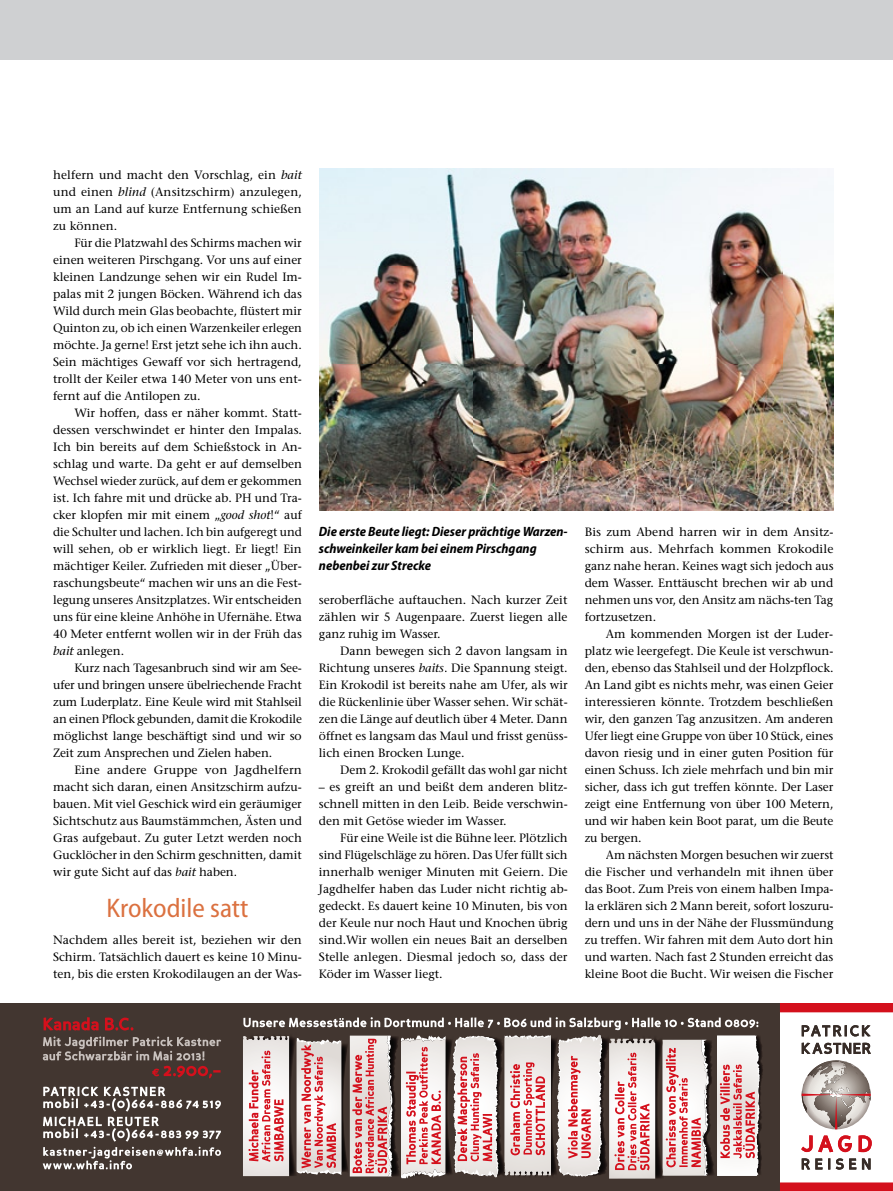
<style>
.page{position:relative;width:893px;height:1191px;background:#fff}
.page>*{position:absolute;margin:0;border:0;box-sizing:border-box;transform-origin:0 0}
.t1{font:semi-condensed 27px "Myriad Pro";color:#db7140}
.t2{font:italic 700 semi-condensed 13.5px/17px "Myriad Pro";color:#000}
.t3{font:500 12px/17px "Parey Stone Serif";color:#000;text-align:justify}
.s1{font-style:italic}
</style>
<div class="page">
<div style="left:0;top:0;width:893px;height:60px;background:#cfd0d2"></div>
<img style="left:320px;top:169px;width:513px;height:341px">
<div style="left:0;top:1003px;width:780px;height:188px;background:#423630"></div>
<svg style="left:243px;top:1036px;width:520px;height:142px;background:#c29e9d"></svg>
<svg style="left:43px;top:1128px;width:178px;height:41px"></svg>
<svg style="left:43px;top:1017px;width:715px;height:109px"></svg>
<svg style="left:780px;top:1003px;width:113px;height:188px"></svg>
<p class="t3" style="left:53px;top:166px;width:250px">helfern und macht den Vorschlag, ein <span class="s1">bait </span>und einen <span class="s1">blind</span> (Ansitzschirm) anzulegen, um an Land auf kurze Entfernung schießen zu können.</p>
<p class="t3" style="left:53px;top:234px;width:250px;text-indent:21px">Für die Platzwahl des Schirms machen wir einen weiteren Pirschgang. Vor uns auf einer kleinen Landzunge sehen wir ein Rudel Im&shy;palas mit 2 jungen Böcken. Während ich das Wild durch mein Glas beobachte, flüstert mir Quinton zu, ob ich einen Warzenkeiler erlegen möchte. Ja gerne! Erst jetzt sehe ich ihn auch.<br>Sein mächtiges Gewaff vor sich hertragend, trollt der Keiler etwa 140 Meter von uns ent&shy;fernt auf die Antilopen zu.</p>
<p class="t3" style="left:53px;top:404px;width:250px;text-indent:21px">Wir hoffen, dass er näher kommt. Statt&shy;dessen verschwindet er hinter den Impalas.<br>Ich bin bereits auf dem Schießstock in An&shy;schlag und warte. Da geht er auf demselben Wechsel wieder zurück, auf dem er gekommen ist. Ich fahre mit und drücke ab. PH und Tra&shy;cker klopfen mir mit einem „<span class="s1">good shot</span>!“ auf die Schulter und lachen. Ich bin aufgeregt und will sehen, ob er wirklich liegt. Er liegt! Ein mächtiger Keiler. Zufrieden mit dieser „Über&shy;raschungsbeute“ machen wir uns an die Fest&shy;legung unseres Ansitzplatzes. Wir entscheiden uns für eine kleine Anhöhe in Ufernähe. Etwa 40 Meter entfernt wollen wir in der Früh das <span class="s1">bait</span> anlegen.</p>
<p class="t3" style="left:53px;top:659px;width:250px;text-indent:21px">Kurz nach Tagesanbruch sind wir am See&shy;ufer und bringen unsere übelriechende Fracht zum Luderplatz. Eine Keule wird mit Stahlseil an einen Pflock gebunden, damit die Krokodile möglichst lange beschäftigt sind und wir so Zeit zum Ansprechen und Zielen haben.</p>
<p class="t3" style="left:53px;top:762px;width:250px;text-indent:21px">Eine andere Gruppe von Jagdhelfern macht sich daran, einen Ansitzschirm aufzu&shy;bauen. Mit viel Geschick wird ein geräumiger Sichtschutz aus Baumstämmchen, Ästen und Gras aufgebaut. Zu guter Letzt werden noch Gucklöcher in den Schirm geschnitten, damit wir gute Sicht auf das <span class="s1">bait</span> haben.</p>
<h1 class="t1" style="left:107px;top:893px;width:144px">Krokodile satt</h1>
<p class="t3" style="left:53px;top:932px;width:250px">Nachdem alles bereit ist, beziehen wir den Schirm. Tatsächlich dauert es keine 10 Minu&shy;ten, bis die ersten Krokodilaugen an der Was-</p>
<p class="t2" style="left:319px;top:523px;width:250px">Die erste Beute liegt: Dieser prächtige Warzen&shy;schweinkeiler kam bei einem Pirschgang nebenbei zur Strecke</p>
<p class="t3" style="left:319px;top:591px;width:250px">seroberfläche auftauchen. Nach kurzer Zeit zählen wir 5 Augenpaare. Zuerst liegen alle ganz ruhig im Wasser.</p>
<p class="t3" style="left:319px;top:642px;width:250px;text-indent:21px">Dann bewegen sich 2 davon langsam in Richtung unseres <span class="s1">baits</span>. Die Spannung steigt.<br>Ein Krokodil ist bereits nahe am Ufer, als wir die Rückenlinie über Wasser sehen. Wir schät&shy;zen die Länge auf deutlich über 4 Meter. Dann öffnet es langsam das Maul und frisst genüss&shy;lich einen Brocken Lunge.</p>
<p class="t3" style="left:340px;top:762px;width:229px">Dem 2. Krokodil gefällt das wohl gar nicht</p>
<p class="t3" style="left:319px;top:779px;width:250px">– es greift an und beißt dem anderen blitz&shy;schnell mitten in den Leib. Beide verschwin&shy;den mit Getöse wieder im Wasser.</p>
<p class="t3" style="left:319px;top:830px;width:250px;text-indent:21px">Für eine Weile ist die Bühne leer. Plötzlich sind Flügelschläge zu hören. Das Ufer füllt sich innerhalb weniger Minuten mit Geiern. Die Jagdhelfer haben das Luder nicht richtig ab&shy;gedeckt. Es dauert keine 10 Minuten, bis von der Keule nur noch Haut und Knochen übrig sind.Wir wollen ein neues Bait an derselben Stelle anlegen. Diesmal jedoch so, dass der Köder im Wasser liegt.</p>
<p class="t3" style="left:585px;top:523px;width:250px">Bis zum Abend harren wir in dem Ansitz&shy;schirm aus. Mehrfach kommen Krokodile ganz nahe heran. Keines wagt sich jedoch aus dem Wasser. Enttäuscht brechen wir ab und nehmen uns vor, den Ansitz am nächs-ten Tag fortzusetzen.</p>
<p class="t3" style="left:585px;top:625px;width:250px;text-indent:21px">Am kommenden Morgen ist der Luder&shy;platz wie leergefegt. Die Keule ist verschwun&shy;den, ebenso das Stahlseil und der Holzpflock.<br>An Land gibt es nichts mehr, was einen Geier interessieren könnte. Trotzdem beschließen wir, den ganzen Tag anzusitzen. Am anderen Ufer liegt eine Gruppe von über 10 Stück, eines davon riesig und in einer guten Position für einen Schuss. Ich ziele mehrfach und bin mir sicher, dass ich gut treffen könnte. Der Laser zeigt eine Entfernung von über 100 Metern, und wir haben kein Boot parat, um die Beute zu bergen.</p>
<p class="t3" style="left:585px;top:847px;width:250px;text-indent:21px">Am nächsten Morgen besuchen wir zuerst die Fischer und verhandeln mit ihnen über das Boot. Zum Preis von einem halben Impa&shy;la erklären sich 2 Mann bereit, sofort loszuru&shy;dern und uns in der Nähe der Flussmündung zu treffen. Wir fahren mit dem Auto dort hin und warten. Nach fast 2 Stunden erreicht das kleine Boot die Bucht. Wir weisen die Fischer</p>
</div>
